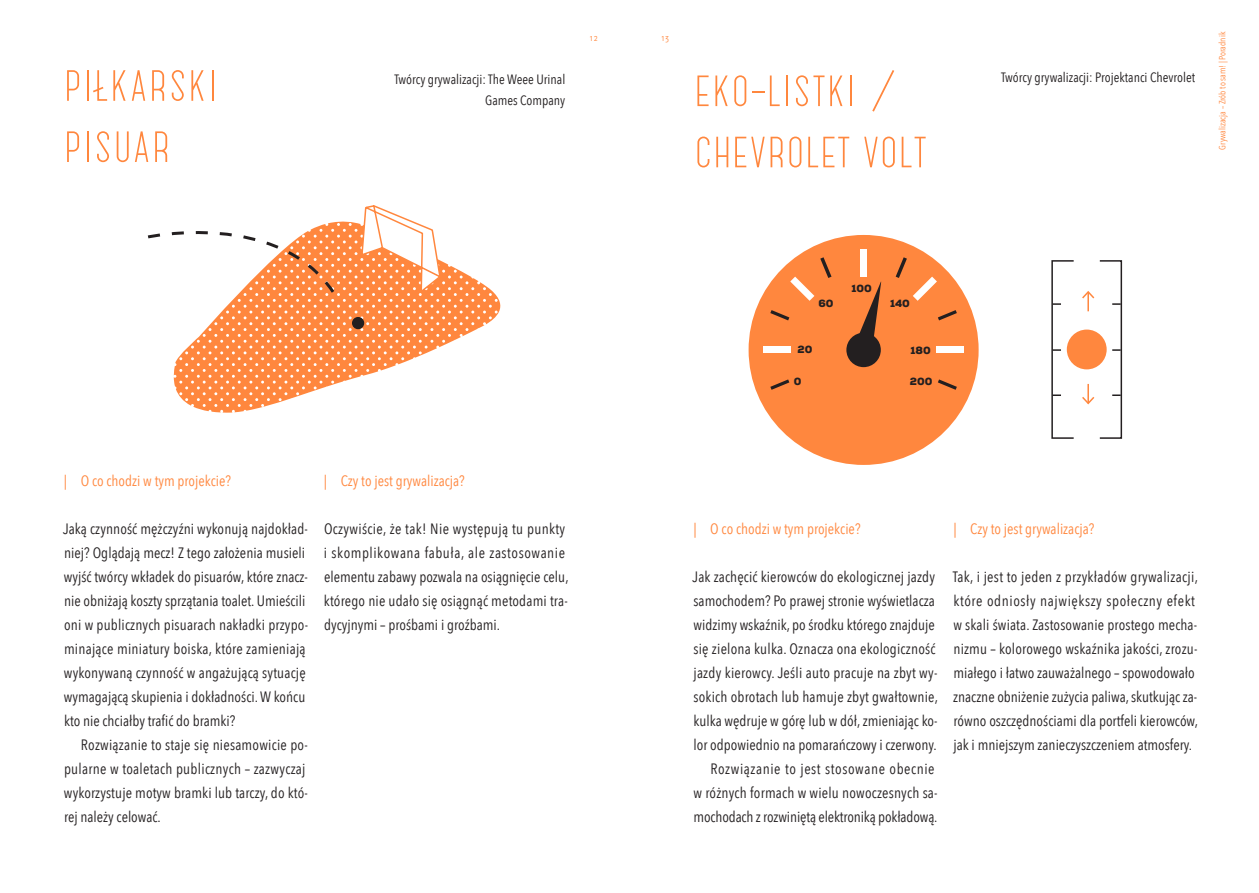
<style>
.page{position:relative;width:1259px;height:893px;background:#fff}
.page>*{position:absolute;margin:0;border:0;box-sizing:border-box;transform-origin:0 0}
.t1{font:300 51px/61.2px "Catorze 27 Style 1";letter-spacing:-.03em;color:#ff873e}
.t2{font:300 51px "Catorze 27 Style 1";letter-spacing:-.01em;color:#ff873e}
.t3{font:15px/24px "Avenir Next Condensed";letter-spacing:.005em;color:#231f20}
.t4{font:15px "Avenir Next Condensed";color:#ff873e}
.t5{font:13.5px "Avenir Next Condensed";color:#231f20}
.t6{font:900 10.5px "Nexa";color:#231f20}
.t7{font:9px "Avenir Next Condensed";color:#ff873e}
</style>
<div class="page">
<svg style="left:174px;top:221px;width:327px;height:192px;fill:#ff8941"></svg>
<svg style="left:360px;top:205px;width:83px;height:90px"></svg>
<div style="left:352px;top:317px;width:12px;height:12px;background:#231f20;border-radius:50%"></div>
<svg style="left:147px;top:221px;width:190px;height:75px"></svg>
<div style="left:748px;top:235px;width:230px;height:230px;background:#ff873e;border-radius:50%"></div>
<div style="left:846px;top:333px;width:35px;height:34px;background:#231f20;border-radius:50%"></div>
<div style="left:860px;top:250px;width:7px;height:27px;background:#fff"></div>
<div style="left:763px;top:346px;width:27px;height:7px;background:#fff"></div>
<div style="left:936px;top:346px;width:28px;height:7px;background:#fff"></div>
<svg style="left:790px;top:277px;width:24px;height:24px"></svg>
<svg style="left:895px;top:257px;width:42px;height:44px"></svg>
<svg style="left:770px;top:310px;width:19px;height:10px"></svg>
<svg style="left:938px;top:379px;width:19px;height:11px"></svg>
<svg style="left:820px;top:257px;width:11px;height:21px"></svg>
<svg style="left:770px;top:379px;width:19px;height:11px"></svg>
<svg style="left:938px;top:310px;width:19px;height:10px"></svg>
<svg style="left:855px;top:282px;width:26px;height:67px"></svg>
<div style="left:1099px;top:260px;width:23px;height:179px;border:2px solid #231f20"></div>
<div style="left:1051px;top:260px;width:23px;height:179px;border:2px solid #231f20"></div>
<div style="left:1066px;top:330px;width:40px;height:39px;background:#ff873e;border-radius:50%"></div>
<svg style="left:1082px;top:291px;width:13px;height:20px"></svg>
<svg style="left:1052px;top:349px;width:9px;height:2px"></svg>
<svg style="left:1052px;top:303px;width:9px;height:2px"></svg>
<svg style="left:1052px;top:394px;width:9px;height:2px"></svg>
<svg style="left:1082px;top:384px;width:13px;height:21px"></svg>
<svg style="left:1112px;top:349px;width:8px;height:2px"></svg>
<svg style="left:1112px;top:303px;width:8px;height:2px"></svg>
<svg style="left:1112px;top:394px;width:8px;height:2px"></svg>
<h1 class="t2" style="left:63px;top:54px;width:156px">PIŁKARSKI</h1>
<h1 class="t2" style="left:63px;top:115px;width:110px">PISUAR</h1>
<p class="t5" style="left:394px;top:67px;width:172px">Twórcy grywalizacji: The Weee Urinal</p>
<p class="t5" style="left:485px;top:88px;width:82px">Games Company</p>
<p class="t7" style="left:590px;top:30px;width:9px">12</p>
<p class="t7" style="left:661px;top:30px;width:9px">13</p>
<p class="t7" style="left:1214px;top:150px;width:119px;rotate:-90deg">Grywalizacja – Zrób to sam! | Poradnik</p>
<h1 class="t1" style="left:693px;top:61px;width:236px">EKO-LISTKI /<br>CHEVROLET VOLT</h1>
<p class="t5" style="left:1001px;top:65px;width:196px">Twórcy grywalizacji: Projektanci Chevrolet</p>
<p class="t6" style="left:851px;top:282px;width:22px">100</p>
<p class="t6" style="left:818px;top:296px;width:17px">60</p>
<p class="t6" style="left:890px;top:296px;width:21px">140</p>
<p class="t6" style="left:797px;top:342px;width:16px">20</p>
<p class="t6" style="left:794px;top:374px;width:9px">0</p>
<p class="t6" style="left:910px;top:343px;width:22px">180</p>
<p class="t6" style="left:910px;top:374px;width:24px">200</p>
<p class="t4" style="left:64px;top:468px;width:169px">| O co chodzi w tym projekcie?</p>
<p class="t3" style="left:63px;top:516px;width:246px">Jaką czynność mężczyźni wykonują najdokład&shy;niej? Oglądają mecz! Z tego założenia musieli wyjść twórcy wkładek do pisuarów, które znacz&shy;nie obniżają koszty sprzątania toalet. Umieścili oni w publicznych pisuarach nakładki przypo&shy;minające miniatury boiska, które zamieniają wykonywaną czynność w angażującą sytuację wymagającą skupienia i dokładności. W końcu kto nie chciałby trafić do bramki?</p>
<p class="t3" style="left:64px;top:732px;width:245px;text-indent:17px">Rozwiązanie to staje się niesamowicie po&shy;pularne w toaletach publicznych – zazwyczaj wykorzystuje motyw bramki lub tarczy, do któ&shy;rej należy celować.</p>
<p class="t4" style="left:324px;top:468px;width:142px">| Czy to jest grywalizacja?</p>
<p class="t3" style="left:324px;top:516px;width:246px">Oczywiście, że tak! Nie występują tu punkty i skomplikowana fabuła, ale zastosowanie elementu zabawy pozwala na osiągnięcie celu, którego nie udało się osiągnąć metodami tra&shy;dycyjnymi – prośbami i groźbami.</p>
<p class="t4" style="left:693px;top:516px;width:169px">| O co chodzi w tym projekcie?</p>
<p class="t3" style="left:692px;top:564px;width:247px;text-align:right">Jak zachęcić kierowców do ekologicznej jazdy samochodem? Po prawej stronie wyświetlacza widzimy wskaźnik, po środku którego znajduje się zielona kulka. Oznacza ona ekologiczność jazdy kierowcy. Jeśli auto pracuje na zbyt wy&shy;sokich obrotach lub hamuje zbyt gwałtownie, kulka wędruje w górę lub w dół, zmieniając ko&shy;lor odpowiednio na pomarańczowy i czerwony.<br>Rozwiązanie to jest stosowane obecnie<br>w różnych formach w wielu nowoczesnych sa&shy;mochodach z rozwiniętą elektroniką pokładową.</p>
<p class="t4" style="left:953px;top:516px;width:142px">| Czy to jest grywalizacja?</p>
<p class="t3" style="left:952px;top:564px;width:247px">Tak, i jest to jeden z przykładów grywalizacji, które odniosły największy społeczny efekt w skali świata. Zastosowanie prostego mecha&shy;nizmu – kolorowego wskaźnika jakości, zrozu&shy;miałego i łatwo zauważalnego – spowodowało znaczne obniżenie zużycia paliwa, skutkując za&shy;równo oszczędnościami dla portfeli kierowców, jak i mniejszym zanieczyszczeniem atmosfery.</p>
</div>
